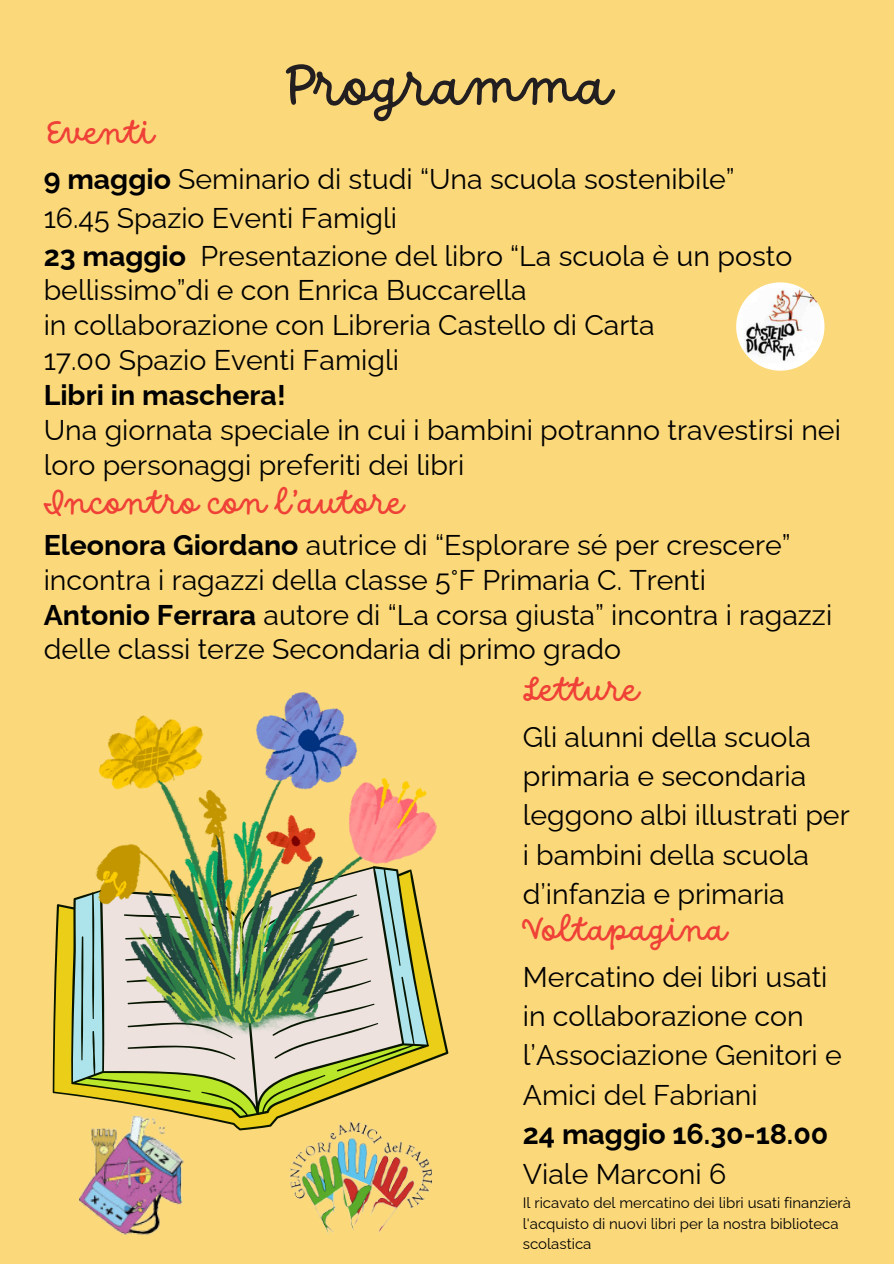
<style>
.page{position:relative;width:894px;height:1264px;background:#fff}
.page>*{position:absolute;margin:0;border:0;box-sizing:border-box;transform-origin:0 0}
.t1{font:61.35px "DO Script Regular";color:#231f20}
.t2{font:36px "DO Script Regular";color:#ef4137}
.t3{font:28.5px/35.2px "Raleway";color:#000}
.t4{font:700 28.5px "Raleway";color:#000}
.t5{font:15px/20.2px "Raleway";color:#000}
.s1{font-weight:700}
</style>
<div class="page">
<div style="left:0;top:0;width:893px;height:1263px;background:#fbd97b"></div>
<img style="left:289px;top:1130px;width:143px;height:104px">
<img style="left:79px;top:1130px;width:105px;height:105px">
<svg style="left:53px;top:872px;width:395px;height:258px"></svg>
<img style="left:96px;top:692px;width:340px;height:347px">
<img style="left:736px;top:282px;width:88px;height:88px;border-radius:50%">
<p class="t1" style="left:281px;top:50px;width:333px">Programma</p>
<h2 class="t2" style="left:44px;top:111px;width:113px">Eventi</h2>
<p class="t3" style="left:44px;top:161px;width:692px"><span class="s1">9 maggio</span> Seminario di studi “Una scuola sostenibile”</p>
<p class="t3" style="left:44px;top:201px;width:798px">16.45 Spazio Eventi Famigli<br><span class="s1">23 maggio</span> Presentazione del libro “La scuola è un posto bellissimo”di e con Enrica Buccarella<br>in collaborazione con Libreria Castello di Carta<br>17.00 Spazio Eventi Famigli<br><span class="s1">Libri in maschera!<br></span>Una giornata speciale in cui i bambini potranno travestirsi nei loro personaggi preferiti dei libri</p>
<p class="t2" style="left:44px;top:481px;width:362px">Incontro con l’autore</p>
<p class="t3" style="left:44px;top:527px;width:789px;line-height:34.8px"><span class="s1">Eleonora Giordano</span> autrice di “Esplorare sé per crescere” incontra i ragazzi della classe 5°F Primaria C. Trenti<br><span class="s1">Antonio Ferrara</span> autore di “La corsa giusta” incontra i ragazzi</p>
<p class="t3" style="left:44px;top:631px;width:578px">delle classi terze Secondaria di primo grado</p>
<p class="t2" style="left:522px;top:668px;width:118px">Letture</p>
<p class="t3" style="left:522px;top:716px;width:328px;line-height:39.3px">Gli alunni della scuola primaria e secondaria leggono albi illustrati per i bambini della scuola d’infanzia e primaria</p>
<p class="t2" style="left:522px;top:908px;width:206px">Voltapagina</p>
<p class="t3" style="left:522px;top:958px;width:306px">Mercatino dei libri usati</p>
<p class="t3" style="left:522px;top:998px;width:282px">in collaborazione con</p>
<p class="t3" style="left:522px;top:1035px;width:320px;line-height:39.3px">l’Associazione Genitori e<br>Amici del Fabriani</p>
<p class="t4" style="left:522px;top:1117px;width:307px">24 maggio 16.30-18.00</p>
<p class="t3" style="left:522px;top:1155px;width:205px">Viale Marconi 6</p>
<p class="t5" style="left:522px;top:1192px;width:329px">Il ricavato del mercatino dei libri usati finanzierà l'acquisto di nuovi libri per la nostra biblioteca scolastica</p>
</div>
